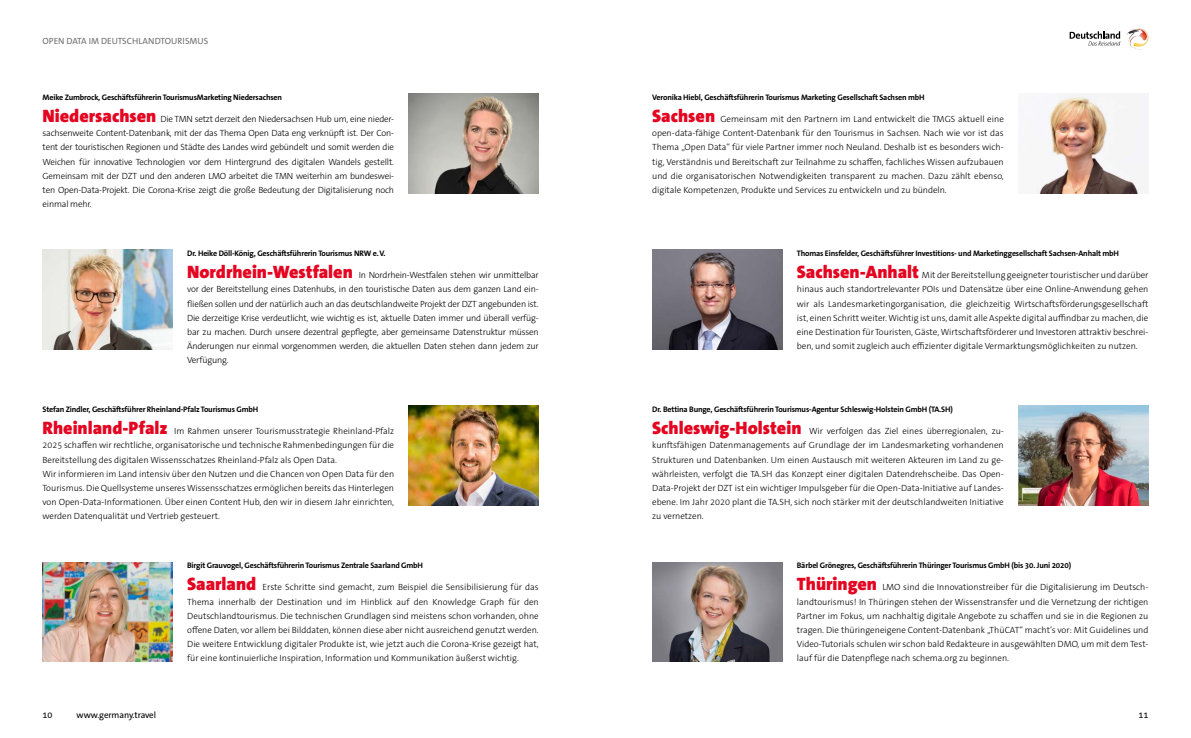
<style>
.page{position:relative;width:1191px;height:738px;background:#fff}
.page>*{position:absolute;margin:0;border:0;box-sizing:border-box;transform-origin:0 0}
.ZwischenHL_14pt{font:9px/14.2px "The Sans LP3 Lig";color:#000;text-align:justify}
.Rubrik{font:9px "The Sans LP5 Plain";letter-spacing:.005em;color:#706f6f}
.t1{font:9px "The Sans LP5 Plain";letter-spacing:-.01em;color:#000}
.t2{font:8px "The Sans LP7 Bld";letter-spacing:-.02em;color:#000}
.s1{font-family:"The Sans LP9";font-weight:900;font-size:18px;color:#e40521}
</style>
<div class="page">
<img style="left:408px;top:94px;width:131px;height:99px">
<img style="left:43px;top:249px;width:130px;height:100px">
<img style="left:43px;top:562px;width:130px;height:98px">
<img style="left:408px;top:405px;width:131px;height:100px">
<img style="left:1036px;top:94px;width:112px;height:99px">
<img style="left:652px;top:249px;width:130px;height:100px">
<img style="left:652px;top:562px;width:130px;height:98px">
<img style="left:1018px;top:405px;width:130px;height:100px">
<img style="left:1126px;top:28px;width:22px;height:22px">
<svg style="left:1069px;top:31px;width:51px;height:15px"></svg>
<p class="Rubrik" style="left:43px;top:35px;width:167px">OPEN DATA IM DEUTSCHLANDTOURISMUS</p>
<p class="t2" style="left:43px;top:92px;width:241px">Meike Zumbrock, Geschäftsführerin TourismusMarketing Niedersachsen</p>
<p class="ZwischenHL_14pt" style="left:43px;top:112px;width:353px"><span class="s1">Niedersachsen</span> Die TMN setzt derzeit den Niedersachsen Hub um, eine nieder&shy;sachsenweite Content-Datenbank, mit der das Thema Open Data eng verknüpft ist. Der Con&shy;tent der touristischen Regionen und Städte des Landes wird gebündelt und somit werden die Weichen für innovative Technologien vor dem Hintergrund des digitalen Wandels gestellt.<br>Gemeinsam mit der DZT und den anderen LMO arbeitet die TMN weiterhin am bundeswei&shy;ten Open-Data-Projekt. Die Corona-Krise zeigt die große Bedeutung der Digitalisierung noch einmal mehr.</p>
<p class="t2" style="left:187px;top:248px;width:200px">Dr. Heike Döll-König, Geschäftsführerin Tourismus NRW e.V.</p>
<p class="ZwischenHL_14pt" style="left:187px;top:268px;width:353px"><span class="s1">Nordrhein-Westfalen</span> In Nordrhein-Westfalen stehen wir unmittelbar vor der Bereitstellung eines Datenhubs, in den touristische Daten aus dem ganzen Land ein&shy;fließen sollen und der natürlich auch an das deutschlandweite Projekt der DZT angebunden ist.<br>Die derzeitige Krise verdeutlicht, wie wichtig es ist, aktuelle Daten immer und überall verfüg&shy;bar zu machen. Durch unsere dezentral gepflegte, aber gemeinsame Datenstruktur müssen Änderungen nur einmal vorgenommen werden, die aktuellen Daten stehen dann jedem zur Verfügung.</p>
<p class="t2" style="left:43px;top:403px;width:217px">Stefan Zindler, Geschäftsführer Rheinland-Pfalz Tourismus GmbH</p>
<p class="ZwischenHL_14pt" style="left:43px;top:424px;width:353px;text-align:left"><span class="s1">Rheinland-Pfalz</span> Im Rahmen unserer Tourismusstrategie Rheinland-Pfalz 2025 schaffen wir rechtliche, organisatorische und technische Rahmenbedingungen für die Bereitstellung des digitalen Wissensschatzes Rheinland-Pfalz als Open Data.<br>Wir informieren im Land intensiv über den Nutzen und die Chancen von Open Data für den Tourismus. Die Quellsysteme unseres Wissensschatzes ermöglichen bereits das Hinterlegen von Open-Data-Informationen. Über einen Content Hub, den wir in diesem Jahr einrichten, werden Datenqualität und Vertrieb gesteuert.</p>
<p class="t2" style="left:187px;top:559px;width:237px">Birgit Grauvogel, Geschäftsführerin Tourismus Zentrale Saarland GmbH</p>
<p class="ZwischenHL_14pt" style="left:187px;top:580px;width:353px"><span class="s1">Saarland</span> Erste Schritte sind gemacht, zum Beispiel die Sensibilisierung für das Thema innerhalb der Destination und im Hinblick auf den Knowledge Graph für den Deutschlandtourismus. Die technischen Grundlagen sind meistens schon vorhanden, ohne offene Daten, vor allem bei Bilddaten, können diese aber nicht ausreichend genutzt werden.<br>Die weitere Entwicklung digitaler Produkte ist, wie jetzt auch die Corona-Krise gezeigt hat, für eine kontinuierliche Inspiration, Information und Kommunikation äußerst wichtig.</p>
<p class="t2" style="left:652px;top:92px;width:274px">Veronika Hiebl, Geschäftsführerin Tourismus Marketing Gesellschaft Sachsen mbH</p>
<p class="ZwischenHL_14pt" style="left:652px;top:112px;width:353px"><span class="s1">Sachsen</span> Gemeinsam mit den Partnern im Land entwickelt die TMGS aktuell eine open-data-fähige Content-Datenbank für den Tourismus in Sachsen. Nach wie vor ist das Thema „Open Data“ für viele Partner immer noch Neuland. Deshalb ist es besonders wich&shy;tig, Verständnis und Bereitschaft zur Teilnahme zu schaffen, fachliches Wissen aufzubauen und die organisatorischen Notwendigkeiten transparent zu machen. Dazu zählt ebenso, digitale Kompetenzen, Produkte und Services zu entwickeln und zu bündeln.</p>
<p class="t2" style="left:797px;top:248px;width:324px">Thomas Einsfelder, Geschäftsführer Investitions- und Marketinggesellschaft Sachsen-Anhalt mbH</p>
<p class="ZwischenHL_14pt" style="left:797px;top:268px;width:353px"><span class="s1">Sachsen-Anhalt</span> Mit der Bereitstellung geeigneter touristischer und darüber hinaus auch standortrelevanter POIs und Datensätze über eine Online-Anwendung gehen wir als Landesmarketingorganisation, die gleichzeitig Wirtschaftsförderungsgesellschaft ist, einen Schritt weiter. Wichtig ist uns, damit alle Aspekte digital auffindbar zu machen, die eine Destination für Touristen, Gäste, Wirtschaftsförderer und Investoren attraktiv beschrei&shy;ben, und somit zugleich auch effizienter digitale Vermarktungsmöglichkeiten zu nutzen.</p>
<p class="t2" style="left:652px;top:403px;width:302px">Dr. Bettina Bunge, Geschäftsführerin Tourismus-Agentur Schleswig-Holstein GmbH (TA.SH)</p>
<p class="ZwischenHL_14pt" style="left:652px;top:424px;width:353px"><span class="s1">Schleswig-Holstein</span> Wir verfolgen das Ziel eines überregionalen, zu&shy;kunftsfähigen Datenmanagements auf Grundlage der im Landesmarketing vorhandenen Strukturen und Datenbanken. Um einen Austausch mit weiteren Akteuren im Land zu ge&shy;währleisten, verfolgt die TA.SH das Konzept einer digitalen Datendrehscheibe. Das Open-Data-Projekt der DZT ist ein wichtiger Impulsgeber für die Open-Data-Initiative auf Landes&shy;ebene. Im Jahr 2020 plant die TA.SH, sich noch stärker mit der deutschlandweiten Initiative zu vernetzen.</p>
<p class="t2" style="left:797px;top:559px;width:276px">Bärbel Grönegres, Geschäftsführerin Thüringer Tourismus GmbH (bis 30. Juni 2020)</p>
<p class="ZwischenHL_14pt" style="left:797px;top:580px;width:353px"><span class="s1">Thüringen</span> LMO sind die Innovationstreiber für die Digitalisierung im Deutsch&shy;landtourismus! In Thüringen stehen der Wissenstransfer und die Vernetzung der richtigen Partner im Fokus, um nachhaltig digitale Angebote zu schaffen und sie in die Regionen zu tragen. Die thüringeneigene Content-Datenbank „ThüCAT“ macht’s vor: Mit Guidelines und Video-Tutorials schulen wir schon bald Redakteure in ausgewählten DMO, um mit dem Test&shy;lauf für die Datenpflege nach schema.org zu beginnen.</p>
<p class="t1" style="left:43px;top:708px;width:11px">10</p>
<p class="t1" style="left:77px;top:708px;width:81px">www.germany.travel</p>
<p class="t1" style="left:1138px;top:708px;width:11px">11</p>
</div>
